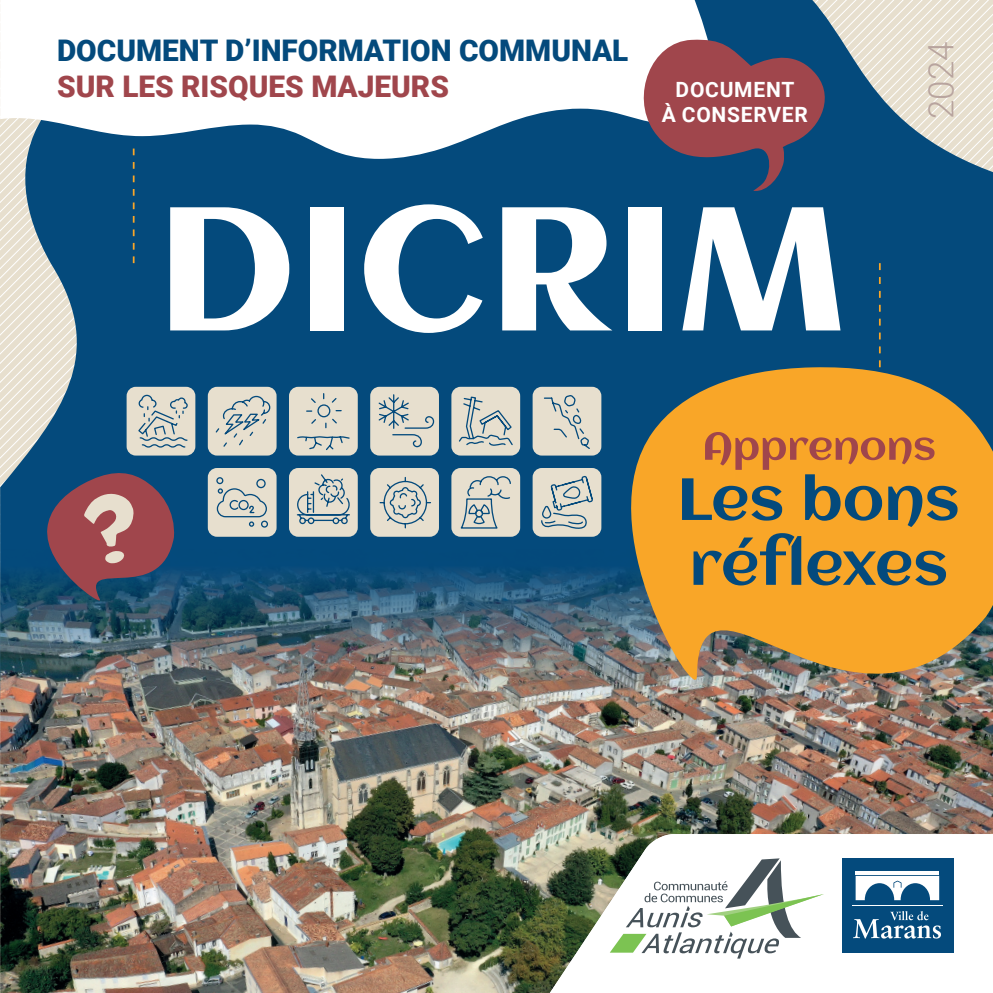
<style>
.page{position:relative;width:993px;height:993px;background:#fff}
.page>*{position:absolute;margin:0;border:0;box-sizing:border-box;transform-origin:0 0}
.Titre_H{font:175px "Aclonica";color:#fff}
.Titre_H-2{font:300 35px "Roboto";color:#b8a49e}
.Roboto_c_18{font:900 29.75px "Roboto";color:#044a7c}
.Roboto_c_18-2{font:900 29.75px "Roboto";color:#a0464c}
.Document_à_conserver{font:700 21px "Roboto";letter-spacing:.035em;color:#fff}
</style>
<div class="page">
<svg style="left:0;top:159px;width:609px;height:389px;background:#1a5884"></svg>
<img style="left:0;top:548px;width:609px;height:444px">
<svg style="left:0;top:108px;width:609px;height:51px"></svg>
<img style="left:585px;top:365px;width:24px;height:410px">
<div style="left:532px;top:468px;width:69px;height:68px;background:#e7dfce;border-radius:9px"></div>
<svg style="left:541px;top:475px;width:52px;height:54px"></svg>
<div style="left:451px;top:468px;width:69px;height:68px;background:#e7dfce;border-radius:9px"></div>
<svg style="left:460px;top:476px;width:51px;height:53px"></svg>
<div style="left:289px;top:468px;width:68px;height:68px;background:#e7dfce;border-radius:9px"></div>
<svg style="left:296px;top:474px;width:54px;height:50px"></svg>
<div style="left:208px;top:468px;width:68px;height:68px;background:#e7dfce;border-radius:9px"></div>
<svg style="left:216px;top:477px;width:52px;height:51px"></svg>
<div style="left:370px;top:468px;width:69px;height:68px;background:#e7dfce;border-radius:9px"></div>
<svg style="left:379px;top:476px;width:52px;height:53px"></svg>
<div style="left:532px;top:386px;width:69px;height:69px;background:#e7dfce;border-radius:9px"></div>
<svg style="left:544px;top:395px;width:46px;height:54px"></svg>
<div style="left:289px;top:386px;width:68px;height:69px;background:#e7dfce;border-radius:9px"></div>
<svg style="left:306px;top:393px;width:36px;height:34px"></svg>
<svg style="left:297px;top:436px;width:53px;height:15px"></svg>
<div style="left:451px;top:386px;width:69px;height:69px;background:#e7dfce;border-radius:9px"></div>
<svg style="left:459px;top:396px;width:54px;height:50px"></svg>
<div style="left:208px;top:386px;width:68px;height:69px;background:#e7dfce;border-radius:9px"></div>
<svg style="left:215px;top:395px;width:56px;height:52px"></svg>
<div style="left:126px;top:386px;width:69px;height:69px;background:#e7dfce;border-radius:9px"></div>
<svg style="left:138px;top:394px;width:50px;height:54px"></svg>
<div style="left:370px;top:386px;width:69px;height:69px;background:#e7dfce;border-radius:9px"></div>
<svg style="left:378px;top:394px;width:56px;height:54px"></svg>
<svg style="left:43px;top:470px;width:133px;height:138px;background:#6c5466"></svg>
<svg style="left:133px;top:148px;width:1px;height:115px"></svg>
<svg style="left:533px;top:833px;width:76px;height:159px"></svg>
<img style="left:609px;top:0;width:383px;height:959px">
<p class="Roboto_c_18" style="left:57px;top:30px;width:572px">DOCUMENT D’INFORMATION COMMUNAL</p>
<p class="Roboto_c_18-2" style="left:57px;top:65px;width:393px">SUR LES RISQUES MAJEURS</p>
<p class="Document_à_conserver" style="left:675px;top:75px;width:120px">DOCUMENT</p>
<p class="Document_à_conserver" style="left:661px;top:100px;width:147px">À CONSERVER</p>
<p class="Titre_H" style="left:156px;top:147px;width:694px">DICRIM</p>
<p class="Titre_H-2" style="left:916px;top:119px;width:79px;rotate:-90deg">2024</p>
</div>
